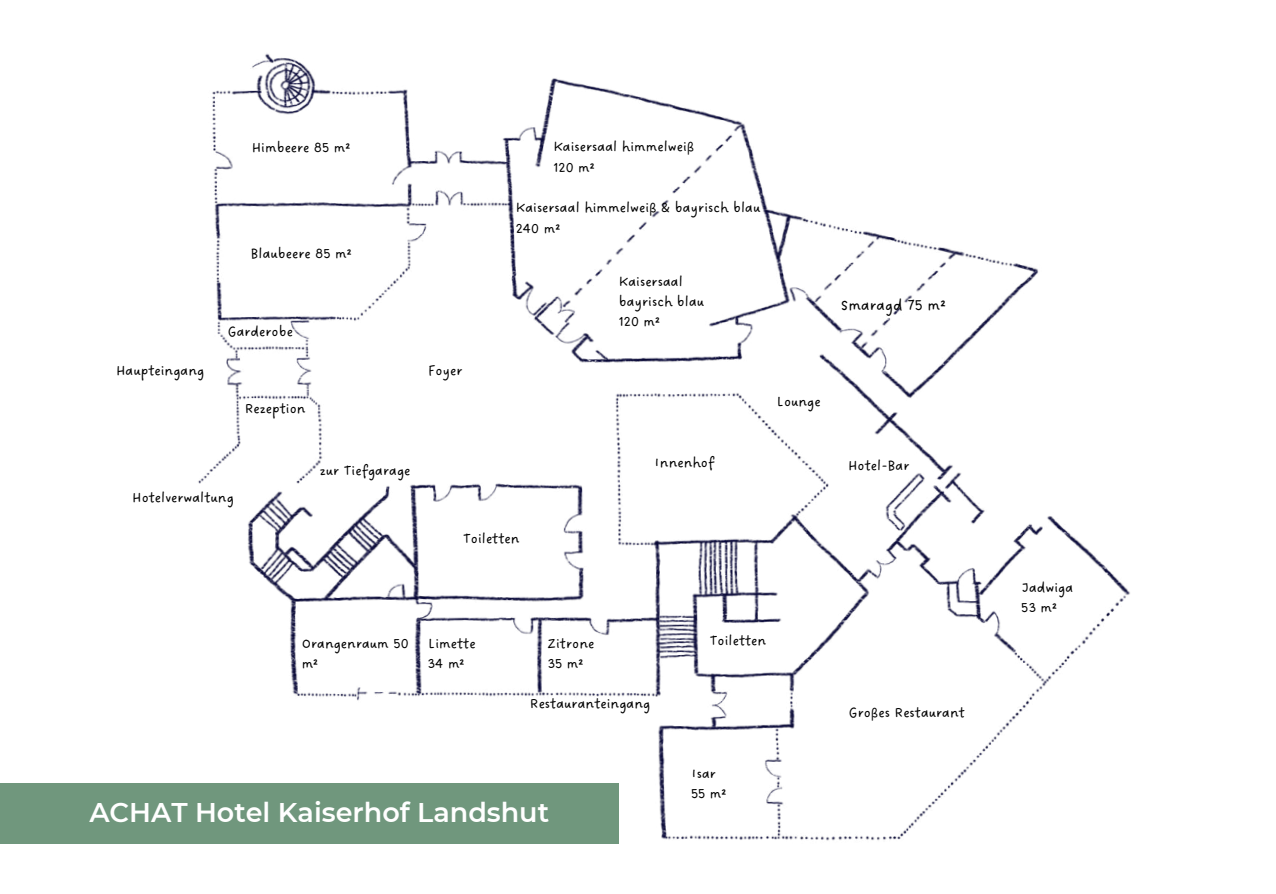
<style>
.page{position:relative;width:1276px;height:894px;background:#fff}
.page>*{position:absolute;margin:0;border:0;box-sizing:border-box;transform-origin:0 0}
.t1{font:600 27px "Montserrat";color:#fff}
.t2{font:16.5px "DO Sans Regular";color:#000}
.t3{font:15px/20.2px "DO Sans Regular";color:#000}
</style>
<div class="page">
<img style="left:106px;top:53px;width:1024px;height:791px">
<div style="left:0;top:783px;width:618px;height:60px;background:#70977d"></div>
<p class="t3" style="left:252px;top:138px;width:100px">Himbeere 85 m²</p>
<p class="t3" style="left:250px;top:244px;width:103px">Blaubeere 85 m²</p>
<p class="t3" style="left:116px;top:361px;width:90px">Haupteingang</p>
<p class="t3" style="left:228px;top:322px;width:67px">Garderobe</p>
<p class="t3" style="left:245px;top:399px;width:62px">Rezeption</p>
<p class="t3" style="left:132px;top:488px;width:103px">Hotelverwaltung</p>
<p class="t3" style="left:320px;top:461px;width:92px">zur Tiefgarage</p>
<p class="t3" style="left:428px;top:361px;width:36px">Foyer</p>
<p class="t3" style="left:553px;top:137px;width:143px">Kaisersaal himmelweiß<br>120 m²</p>
<p class="t3" style="left:515px;top:198px;width:246px">Kaisersaal himmelweiß &amp; bayrisch blau<br>240 m²</p>
<p class="t3" style="left:618px;top:272px;width:87px">Kaisersaal bayrisch blau<br>120 m²</p>
<p class="t3" style="left:654px;top:452px;width:62px">Innenhof</p>
<p class="t3" style="left:776px;top:392px;width:46px">Lounge</p>
<p class="t3" style="left:463px;top:529px;width:58px">Toiletten</p>
<p class="t2" style="left:840px;top:295px;width:107px">Smaragd 75 m²</p>
<p class="t3" style="left:847px;top:456px;width:63px">Hotel-Bar</p>
<p class="t3" style="left:301px;top:633px;width:109px">Orangenraum 50 m²</p>
<p class="t3" style="left:427px;top:633px;width:49px">Limette<br>34 m²</p>
<p class="t3" style="left:547px;top:634px;width:48px">Zitrone<br>35 m²</p>
<p class="t3" style="left:709px;top:631px;width:58px">Toiletten</p>
<p class="t3" style="left:530px;top:694px;width:122px">Restauranteingang</p>
<p class="t3" style="left:691px;top:763px;width:37px">Isar<br>55 m²</p>
<h1 class="t1" style="left:89px;top:793px;width:461px">ACHAT Hotel Kaiserhof Landshut</h1>
<p class="t3" style="left:848px;top:702px;width:118px">Großes Restaurant</p>
<p class="t3" style="left:1020px;top:578px;width:54px">Jadwiga<br>53 m²</p>
</div>
